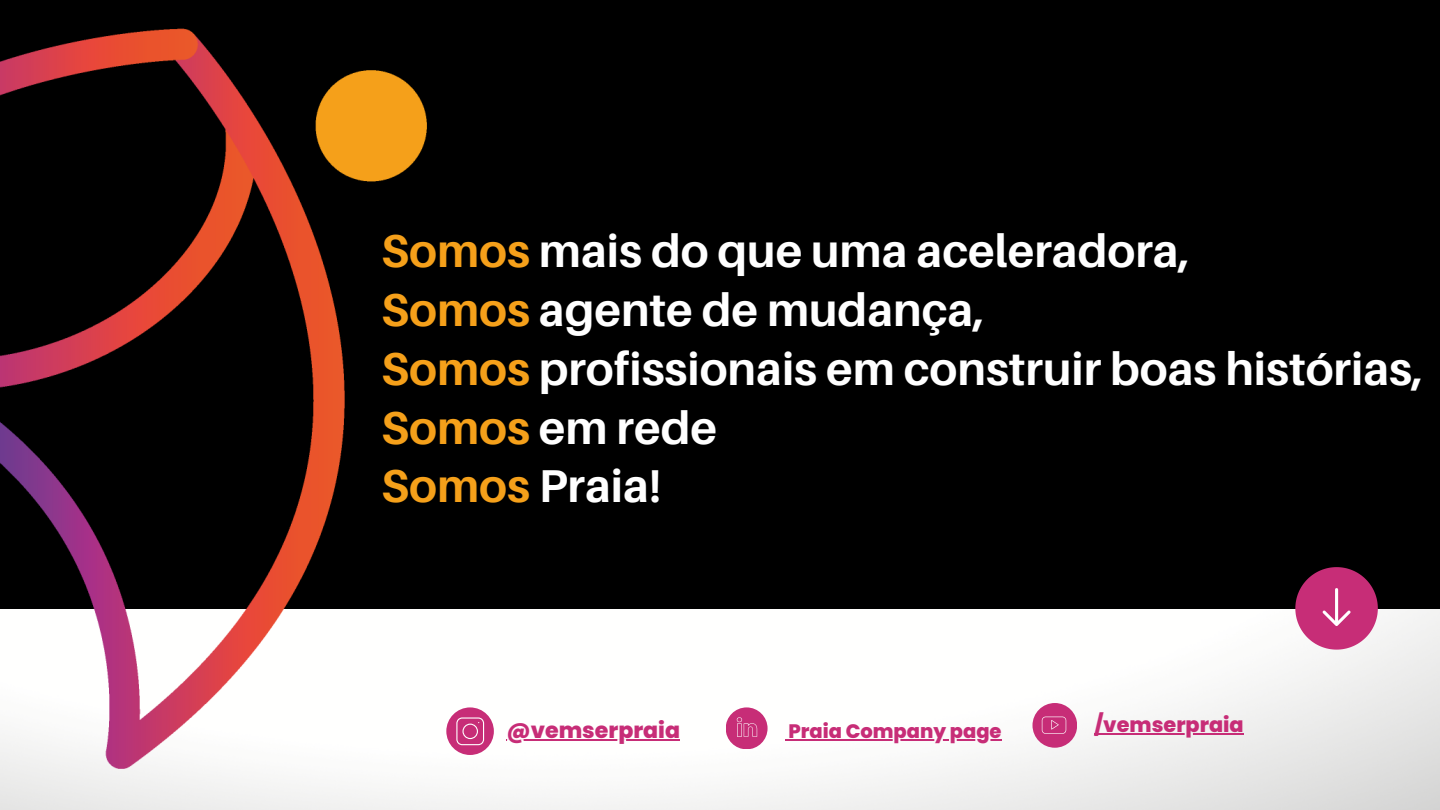
<style>
.page{position:relative;width:1440px;height:810px;background:#fff}
.page>*{position:absolute;margin:0;border:0;box-sizing:border-box;transform-origin:0 0}
.t1{font:700 46px/58.7px "Aileron";color:#fff}
.t2{font:800 22.1px "Poppins";color:#c72d77}
.t3{font:800 20.8px "Poppins";color:#c72d77}
.t4{font:800 19.5px "Poppins";color:#c72d77}
.s1{color:#f5a01a}
</style>
<div class="page">
<img style="left:0;top:608px;width:1440px;height:202px">
<div style="left:0;top:0;width:1440px;height:608px;background:#000"></div>
<img style="left:0;top:28px;width:446px;height:773px">
<div style="left:726px;top:707px;width:42px;height:42px;background:#c72d77;border-radius:50%"></div>
<svg style="left:737px;top:717px;width:20px;height:20px"></svg>
<div style="left:446px;top:707px;width:48px;height:48px;background:#c72d77;border-radius:50%"></div>
<svg style="left:456px;top:717px;width:28px;height:28px"></svg>
<hr style="left:506px;top:739px;width:174px;height:2px;background:#c72d77">
<hr style="left:788px;top:739px;width:214px;height:2px;background:#c72d77">
<div style="left:1032px;top:703px;width:45px;height:45px;background:#c72d77;border-radius:50%"></div>
<svg style="left:1042px;top:717px;width:24px;height:17px"></svg>
<hr style="left:1094px;top:733px;width:150px;height:2px;background:#c72d77">
<svg style="left:1295px;top:567px;width:83px;height:83px"></svg>
<p class="t1" style="left:381px;top:221px;width:1044px"><span class="s1">Somos</span> mais do que uma aceleradora,<br><span class="s1">Somos</span> agente de mudança,<br><span class="s1">Somos</span> profissionais em construir boas histórias,<br><span class="s1">Somos</span> em rede<br><span class="s1">Somos</span> Praia!</p>
<p class="t2" style="left:506px;top:715px;width:175px">@vemserpraia</p>
<p class="t4" style="left:788px;top:717px;width:215px">Praia Company page</p>
<p class="t3" style="left:1094px;top:710px;width:151px">/vemserpraia</p>
</div>
